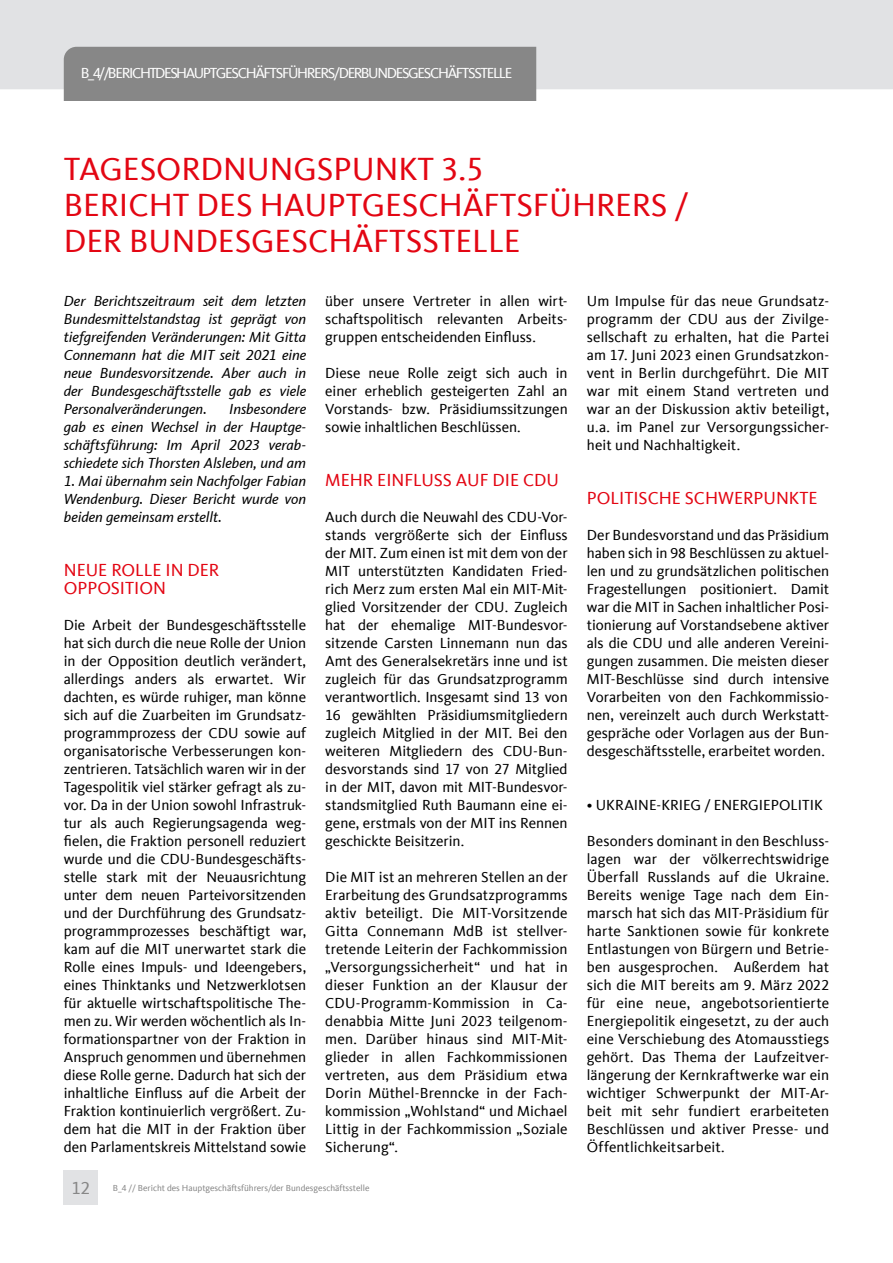
<style>
.page{position:relative;width:893px;height:1263px;background:#fff}
.page>*{position:absolute;margin:0;border:0;box-sizing:border-box;transform-origin:0 0}
.t1{font:33px/36px "CDU Kievit Tab";color:#e30613}
.t2{font:18px/18px "CDU Kievit Tab";color:#e30613}
.t3{font:18px "CDU Kievit Tab";color:#878787}
.t4{font:15px/18px "CDU Kievit Tab";color:#000;text-align:justify}
.t5{font:italic 15px/18px "CDU Kievit Tab";letter-spacing:-.005em;color:#000;text-align:justify}
.t6{font:15px "CDU Kievit Tab";color:#fff}
.t7{font:9px "CDU Kievit Tab";color:#878787}
</style>
<div class="page">
<div style="left:0;top:0;width:893px;height:89px;background:#e1e2e4"></div>
<div style="left:64px;top:47px;width:472px;height:54px;background:#878787"></div>
<div style="left:64px;top:1170px;width:34px;height:34px;background:#e1e2e4"></div>
<p class="t6" style="left:81px;top:64px;width:43px">B_4 // Bericht</p>
<p class="t6" style="left:155px;top:64px;width:39px">des Hauptgeschäftsführers</p>
<p class="t6" style="left:334px;top:64px;width:43px">/der Bundesgeschäftsstelle</p>
<h1 class="t1" style="left:64px;top:151px;width:626px">TAGESORDNUNGSPUNKT 3.5<br>BERICHT DES HAUPTGESCHÄFTSFÜHRERS /<br>DER BUNDESGESCHÄFTSSTELLE</h1>
<p class="t5" style="left:64px;top:292px;width:244px">Der Berichtszeitraum seit dem letzten Bundesmittelstandstag ist geprägt von tiefgreifenden Veränderungen: Mit Gitta Connemann hat die MIT seit 2021 eine neue Bundesvorsitzende. Aber auch in der Bundesgeschäftsstelle gab es viele Personalveränderungen.</p>
<p class="t5" style="left:64px;top:400px;width:244px;text-indent:166px">Insbesondere gab es einen Wechsel in der Hauptge&shy;schäftsführung: Im April 2023 verab&shy;schiedete sich Thorsten Alsleben, und am</p>
<p class="t5" style="left:64px;top:472px;width:244px">1. Mai übernahm sein Nachfolger Fabian Wendenburg. Dieser Bericht wurde von beiden gemeinsam erstellt.</p>
<p class="t2" style="left:64px;top:561px;width:157px">NEUE ROLLE IN DER<br>OPPOSITION</p>
<p class="t4" style="left:64px;top:616px;width:244px">Die Arbeit der Bundesgeschäftsstelle hat sich durch die neue Rolle der Union in der Opposition deutlich verändert, allerdings anders als erwartet. Wir dachten, es würde ruhiger, man könne sich auf die Zuarbeiten im Grundsatz&shy;programmprozess der CDU sowie auf organisatorische Verbesserungen kon&shy;zentrieren. Tatsächlich waren wir in der Tagespolitik viel stärker gefragt als zu&shy;vor. Da in der Union sowohl Infrastruk&shy;tur als auch Regierungsagenda weg&shy;fielen, die Fraktion personell reduziert wurde und die CDU-Bundesgeschäfts&shy;stelle stark mit der Neuausrichtung unter dem neuen Parteivorsitzenden und der Durchführung des Grundsatz&shy;programmprozesses beschäftigt war, kam auf die MIT unerwartet stark die Rolle eines Impuls- und Ideengebers, eines Thinktanks und Netzwerklotsen für aktuelle wirtschaftspolitische The&shy;men zu. Wir werden wöchentlich als In&shy;formationspartner von der Fraktion in Anspruch genommen und übernehmen diese Rolle gerne. Dadurch hat sich der inhaltliche Einfluss auf die Arbeit der Fraktion kontinuierlich vergrößert. Zu&shy;dem hat die MIT in der Fraktion über den Parlamentskreis Mittelstand sowie</p>
<p class="t4" style="left:325px;top:292px;width:244px">über unsere Vertreter in allen wirt&shy;schaftspolitisch relevanten Arbeits&shy;gruppen entscheidenden Einfluss.</p>
<p class="t4" style="left:325px;top:364px;width:244px">Diese neue Rolle zeigt sich auch in einer erheblich gesteigerten Zahl an Vorstands- bzw. Präsidiumssitzungen sowie inhaltlichen Beschlüssen.</p>
<p class="t2" style="left:325px;top:471px;width:235px">MEHR EINFLUSS AUF DIE CDU</p>
<p class="t4" style="left:325px;top:508px;width:244px">Auch durch die Neuwahl des CDU-Vor&shy;stands vergrößerte sich der Einfluss der MIT. Zum einen ist mit dem von der MIT unterstützten Kandidaten Fried&shy;rich Merz zum ersten Mal ein MIT-Mit&shy;glied Vorsitzender der CDU. Zugleich hat der ehemalige MIT-Bundesvor&shy;sitzende Carsten Linnemann nun das Amt des Generalsekretärs inne und ist zugleich für das Grundsatzprogramm verantwortlich. Insgesamt sind 13 von 16 gewählten Präsidiumsmitgliedern zugleich Mitglied in der MIT. Bei den weiteren Mitgliedern des CDU-Bun&shy;desvorstands sind 17 von 27 Mitglied in der MIT, davon mit MIT-Bundesvor&shy;standsmitglied Ruth Baumann eine ei&shy;gene, erstmals von der MIT ins Rennen geschickte Beisitzerin.</p>
<p class="t4" style="left:325px;top:868px;width:244px">Die MIT ist an mehreren Stellen an der Erarbeitung des Grundsatzprogramms aktiv beteiligt. Die MIT-Vorsitzende Gitta Connemann MdB ist stellver&shy;tretende Leiterin der Fachkommission „Versorgungssicherheit“ und hat in dieser Funktion an der Klausur der CDU-Programm-Kommission in Ca&shy;denabbia Mitte Juni 2023 teilgenom&shy;men. Darüber hinaus sind MIT-Mit&shy;glieder in allen Fachkommissionen vertreten, aus dem Präsidium etwa Dorin Müthel-Brenncke in der Fach&shy;kommission „Wohlstand“ und Michael Littig in der Fachkommission „Soziale Sicherung“.</p>
<p class="t3" style="left:71px;top:1178px;width:20px">12</p>
<p class="t7" style="left:113px;top:1183px;width:258px">B_4 // Bericht des Hauptgeschäftsführers/der Bundesgeschäftsstelle</p>
<p class="t4" style="left:587px;top:292px;width:244px">Um Impulse für das neue Grundsatz&shy;programm der CDU aus der Zivilge&shy;sellschaft zu erhalten, hat die Partei am 17. Juni 2023 einen Grundsatzkon&shy;vent in Berlin durchgeführt. Die MIT war mit einem Stand vertreten und war an der Diskussion aktiv beteiligt, u.a. im Panel zur Versorgungssicher&shy;heit und Nachhaltigkeit.</p>
<p class="t2" style="left:587px;top:489px;width:232px">POLITISCHE SCHWERPUNKTE</p>
<p class="t4" style="left:587px;top:526px;width:244px">Der Bundesvorstand und das Präsidium haben sich in 98 Beschlüssen zu aktuel&shy;len und zu grundsätzlichen politischen Fragestellungen positioniert. Damit war die MIT in Sachen inhaltlicher Posi&shy;tionierung auf Vorstandsebene aktiver als die CDU und alle anderen Vereini&shy;gungen zusammen. Die meisten dieser MIT-Beschlüsse sind durch intensive Vorarbeiten von den Fachkommissio&shy;nen, vereinzelt auch durch Werkstatt&shy;gespräche oder Vorlagen aus der Bun&shy;desgeschäftsstelle, erarbeitet worden.</p>
<p class="t4" style="left:587px;top:796px;width:237px">• UKRAINE-KRIEG / ENERGIEPOLITIK</p>
<p class="t4" style="left:587px;top:832px;width:244px">Besonders dominant in den Beschluss&shy;lagen war der völkerrechtswidrige Überfall Russlands auf die Ukraine.<br>Bereits wenige Tage nach dem Ein&shy;marsch hat sich das MIT-Präsidium für harte Sanktionen sowie für konkrete Entlastungen von Bürgern und Betrie&shy;ben ausgesprochen. Außerdem hat sich die MIT bereits am 9. März 2022 für eine neue, angebotsorientierte Energiepolitik eingesetzt, zu der auch eine Verschiebung des Atomausstiegs gehört. Das Thema der Laufzeitver&shy;längerung der Kernkraftwerke war ein wichtiger Schwerpunkt der MIT-Ar&shy;beit mit sehr fundiert erarbeiteten Beschlüssen und aktiver Presse- und Öffentlichkeitsarbeit.</p>
</div>
